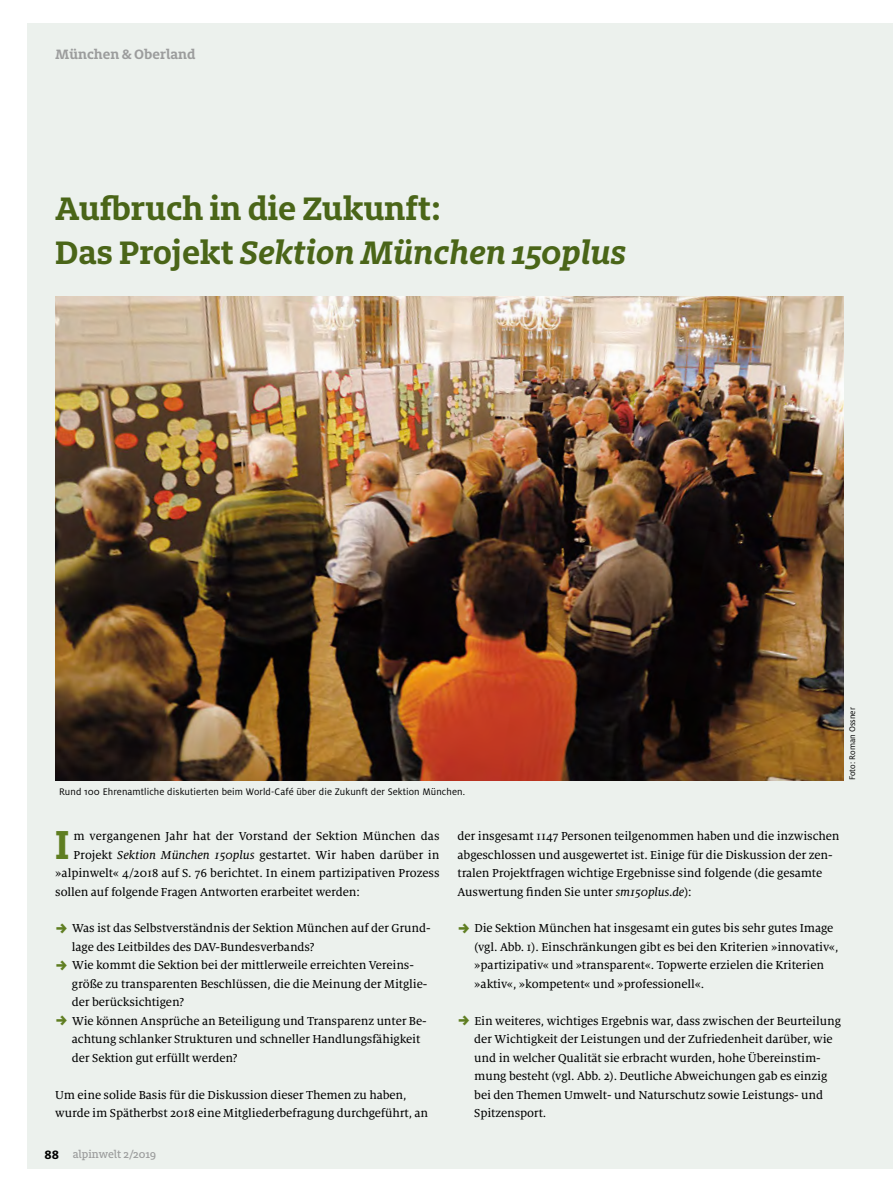
<style>
.page{position:relative;width:893px;height:1191px;background:#fff}
.page>*{position:absolute;margin:0;border:0;box-sizing:border-box;transform-origin:0 0}
.t1{font:700 44.7px "Milo Slab OT";color:#5f7e21}
.t2{font:700 36px/44.1px "Milo Slab OT";letter-spacing:-.005em;color:#4a6518}
.t3{font:700 15px "Milo Slab OT";color:#9c9d9d}
.t4{font:12.75px/18.5px "Milo Serif OT Text";letter-spacing:-.01em;color:#000}
.t5{font:500 12px "Milo Slab OT";color:#9c9d9d}
.t6{font:10.5px "Milo OT";letter-spacing:.01em;color:#000}
.t7{font:9px "Milo OT";color:#000}
.s1{font-style:italic}
.s2{font-family:"Milo Serif OT Text Ita"}
.s3{font-family:"Milo OT";font-weight:700;font-size:13.5px;color:#000}
</style>
<div class="page">
<div style="left:27px;top:23px;width:866px;height:1145px;background:#ecf1ed"></div>
<img style="left:55px;top:296px;width:789px;height:484px">
<p class="t3" style="left:55px;top:48px;width:142px">München &amp; Oberland</p>
<h2 class="t2" style="left:55px;top:189px;width:572px">Aufbruch in die Zukunft:<br>Das Projekt <span class="s1">Sektion München 150plus</span></h2>
<p class="t6" style="left:59px;top:788px;width:407px">Rund 100 Ehrenamtliche diskutierten beim World-Café über die Zukunft der Sektion München.</p>
<p class="t7" style="left:849px;top:780px;width:74px;rotate:-90deg">Foto: Roman Ossner</p>
<h1 class="t1" style="left:55px;top:828px;width:16px">I</h1>
<p class="t4" style="left:73px;top:827px;width:368px">m vergangenen Jahr hat der Vorstand der Sektion München das</p>
<p class="t4" style="left:73px;top:846px;width:368px">Projekt <span class="s2">Sektion München 150plus</span> gestartet. Wir haben darüber in</p>
<p class="t4" style="left:55px;top:864px;width:386px">»alpinwelt« 4/2018 auf S. 76 berichtet. In einem partizipativen Prozess</p>
<p class="t4" style="left:55px;top:883px;width:306px">sollen auf folgende Fragen Antworten erarbeitet werden:</p>
<p class="t4" style="left:72px;top:920px;width:360px">Was ist das Selbstverständnis der Sektion München auf der Grund&shy;lage des Leitbildes des DAV-Bundesverbands?<br>Wie kommt die Sektion bei der mittlerweile erreichten Vereins&shy;größe zu transparenten Beschlüssen, die die Meinung der Mitglie&shy;der berücksichtigen?<br>Wie können Ansprüche an Beteiligung und Transparenz unter Be&shy;achtung schlanker Strukturen und schneller Handlungsfähigkeit der Sektion gut erfüllt werden?</p>
<p class="t4" style="left:55px;top:1086px;width:374px">Um eine solide Basis für die Diskussion dieser Themen zu haben, wurde im Spätherbst 2018 eine Mitgliederbefragung durchgeführt, an</p>
<p class="t5" style="left:45px;top:1149px;width:113px"><span class="s3">88</span> alpinwelt 2/2019</p>
<p class="t4" style="left:458px;top:827px;width:383px">der insgesamt 1147 Personen teilgenommen haben und die inzwischen abgeschlossen und ausgewertet ist. Einige für die Diskussion der zen&shy;tralen Projektfragen wichtige Ergebnisse sind folgende (die gesamte Auswertung finden Sie unter <span class="s2">sm150plus.de</span>):</p>
<p class="t4" style="left:474px;top:920px;width:366px">Die Sektion München hat insgesamt ein gutes bis sehr gutes Image (vgl. Abb. 1). Einschränkungen gibt es bei den Kriterien »innovativ«, »partizipativ« und »transparent«. Topwerte erzielen die Kriterien »aktiv«, »kompetent« und »professionell«.</p>
<p class="t4" style="left:474px;top:1012px;width:368px">Ein weiteres, wichtiges Ergebnis war, dass zwischen der Beurteilung der Wichtigkeit der Leistungen und der Zufriedenheit darüber, wie und in welcher Qualität sie erbracht wurden, hohe Übereinstim&shy;mung besteht (vgl. Abb. 2). Deutliche Abweichungen gab es einzig bei den Themen Umwelt- und Naturschutz sowie Leistungs- und Spitzensport.</p>
</div>
